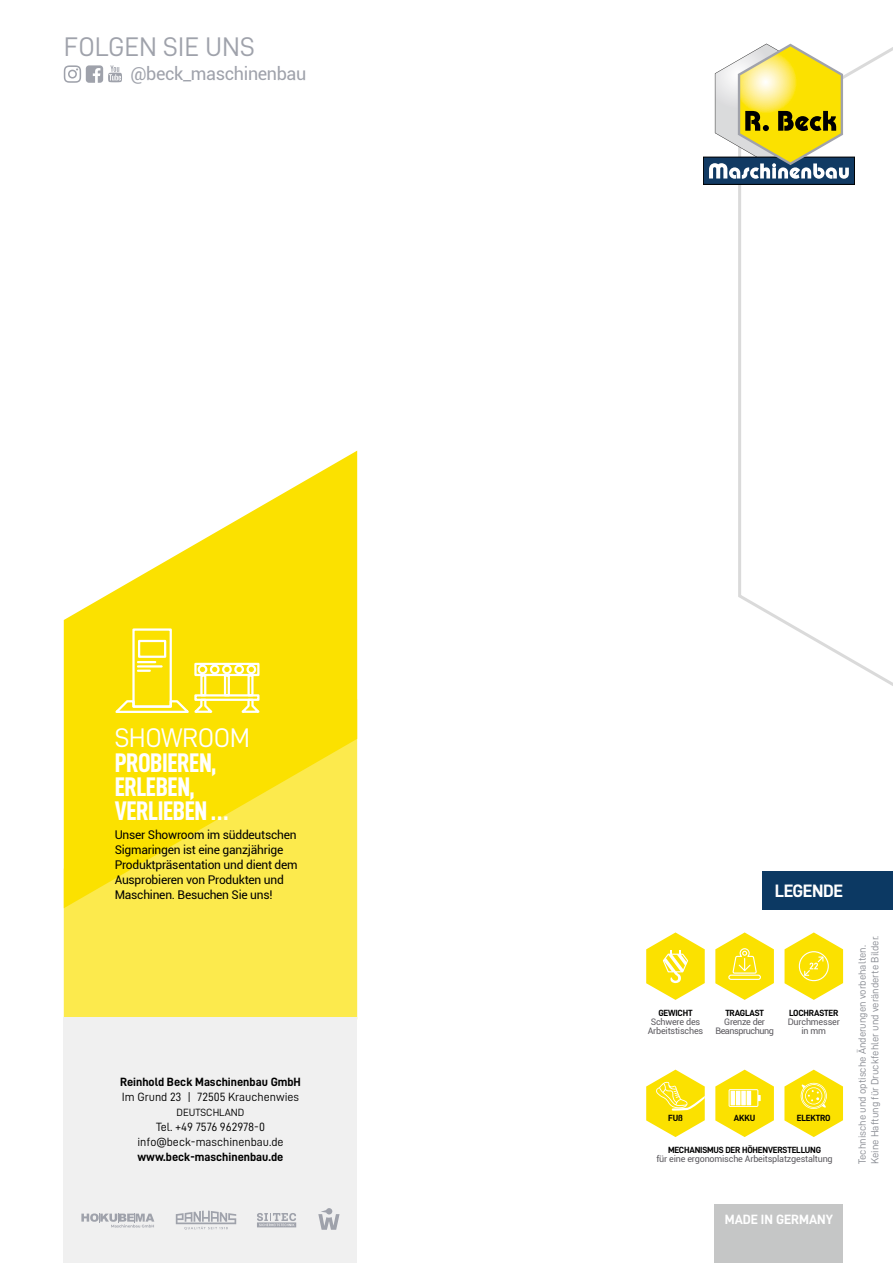
<style>
.page{position:relative;width:893px;height:1263px;background:#fff}
.page>*{position:absolute;margin:0;border:0;box-sizing:border-box;transform-origin:0 0}
.t1{font:27px/24px "D DIN Condensed Bold";letter-spacing:-.015em;color:#fff}
.t2{font:27px "D DIN";color:#9fa2ab}
.t3{font:27px "D DIN";letter-spacing:-.02em;color:#fff}
.t4{font:18px "Roboto";letter-spacing:-.02em;color:#9fa2ab}
.t5{font:18px "D DIN Bold";letter-spacing:-.025em;color:#fff}
.t6{font:13.5px "D DIN Bold";color:#fff}
.t7{font:12px/15px "Roboto";letter-spacing:-.02em;color:#000}
.t8{font:12px/15px "D DIN";color:#000;text-align:center}
.t9{font:12px "D DIN Bold";color:#000}
.t10{font:10.5px/12.6px "D DIN";color:#888b92}
.t11{font:10.5px "D DIN";color:#000}
.t12{font:9px/9px "Roboto";letter-spacing:-.02em;color:#5d5b60;text-align:center}
.t13{font:9px "D DIN Bold";letter-spacing:-.02em;color:#000}
.t14{font:9px/9px "Roboto";letter-spacing:-.05em;color:#5d5b60;text-align:center}
</style>
<div class="page">
<svg style="left:737px;top:43px;width:156px;height:643px"></svg>
<div style="left:64px;top:908px;width:293px;height:110px;background:#fcea4d"></div>
<svg style="left:64px;top:451px;width:293px;height:457px;fill:#fbe100"></svg>
<div style="left:64px;top:1018px;width:293px;height:245px;background:#f0f0f0"></div>
<div style="left:715px;top:1204px;width:128px;height:59px;background:#c5c6c6"></div>
<svg style="left:64px;top:65px;width:58px;height:18px"></svg>
<svg style="left:81px;top:1213px;width:73px;height:14px"></svg>
<svg style="left:257px;top:1213px;width:39px;height:14px"></svg>
<svg style="left:176px;top:1210px;width:60px;height:20px"></svg>
<svg style="left:318px;top:1208px;width:22px;height:22px"></svg>
<div style="left:132px;top:628px;width:40px;height:80px;border:2px solid #fff"></div>
<div style="left:138px;top:640px;width:28px;height:18px;border:2px solid #fff"></div>
<svg style="left:138px;top:661px;width:17px;height:2px"></svg>
<hr style="left:138px;top:665px;width:24px;height:2px;background:#fff">
<svg style="left:138px;top:670px;width:12px;height:2px"></svg>
<div style="left:703px;top:157px;width:151px;height:27px;background:#113a63"></div>
<svg style="left:709px;top:44px;width:140px;height:135px"></svg>
<div style="left:194px;top:663px;width:65px;height:13px;border:2px solid #fff"></div>
<div style="left:194px;top:694px;width:65px;height:7px;border:2px solid #fff"></div>
<div style="left:198px;top:664px;width:9px;height:10px;border:2px solid #fff;border-radius:50%"></div>
<div style="left:210px;top:664px;width:10px;height:10px;border:2px solid #fff;border-radius:50%"></div>
<div style="left:222px;top:664px;width:10px;height:10px;border:2px solid #fff;border-radius:50%"></div>
<div style="left:234px;top:664px;width:10px;height:10px;border:2px solid #fff;border-radius:50%"></div>
<div style="left:246px;top:664px;width:10px;height:10px;border:2px solid #fff;border-radius:50%"></div>
<svg style="left:237px;top:698px;width:27px;height:16px"></svg>
<svg style="left:111px;top:698px;width:106px;height:17px"></svg>
<div style="left:247px;top:674px;width:7px;height:22px;border:2px solid #fff"></div>
<div style="left:200px;top:674px;width:6px;height:22px;border:2px solid #fff"></div>
<div style="left:224px;top:674px;width:6px;height:22px;border:2px solid #fff"></div>
<svg style="left:784px;top:1070px;width:59px;height:67px"></svg>
<svg style="left:646px;top:1070px;width:59px;height:67px"></svg>
<svg style="left:784px;top:932px;width:59px;height:68px"></svg>
<svg style="left:715px;top:1070px;width:59px;height:67px"></svg>
<hr style="left:731px;top:1091px;width:4px;height:14px;background:#fff">
<hr style="left:736px;top:1091px;width:4px;height:14px;background:#fff">
<div style="left:741px;top:1091px;width:5px;height:14px;background:#fff"></div>
<hr style="left:747px;top:1091px;width:4px;height:14px;background:#fff">
<svg style="left:715px;top:932px;width:59px;height:68px"></svg>
<div style="left:728px;top:974px;width:33px;height:6px;border:1px solid #fff;border-radius:2px"></div>
<svg style="left:646px;top:932px;width:59px;height:68px"></svg>
<div style="left:762px;top:871px;width:131px;height:39px;background:#0c3963"></div>
<h1 class="t2" style="left:64px;top:32px;width:193px">FOLGEN SIE UNS</h1>
<h2 class="t4" style="left:130px;top:61px;width:177px">@beck_maschinenbau</h2>
<h1 class="t3" style="left:115px;top:723px;width:137px">SHOWROOM</h1>
<h1 class="t1" style="left:115px;top:750px;width:115px">PROBIEREN,<br>ERLEBEN,<br>VERLIEBEN …</h1>
<p class="t7" style="left:115px;top:826px;width:184px">Unser Showroom im süddeutschen<br>Sigmaringen ist eine ganzjährige<br>Produktpräsentation und dient dem<br>Ausprobieren von Produkten und<br>Maschinen. Besuchen Sie uns!</p>
<p class="t9" style="left:120px;top:1075px;width:182px">Reinhold Beck Maschinenbau GmbH</p>
<p class="t8" style="left:122px;top:1089px;width:179px">Im Grund 23 | 72505 Krauchenwies</p>
<p class="t11" style="left:177px;top:1106px;width:69px">DEUTSCHLAND</p>
<p class="t8" style="left:137px;top:1119px;width:148px">Tel. +49 7576 962978-0 info@beck-maschinenbau.de</p>
<p class="t9" style="left:137px;top:1150px;width:148px">www.beck-maschinenbau.de</p>
<h2 class="t5" style="left:775px;top:881px;width:70px">LEGENDE</h2>
<p class="t13" style="left:658px;top:1008px;width:36px">GEWICHT</p>
<p class="t12" style="left:648px;top:1017px;width:57px">Schwere des<br>Arbeitstisches</p>
<p class="t13" style="left:725px;top:1008px;width:40px">TRAGLAST</p>
<p class="t14" style="left:715px;top:1017px;width:60px">Grenze der<br>Beanspruchung</p>
<p class="t13" style="left:789px;top:1008px;width:51px">LOCHRASTER</p>
<p class="t12" style="left:788px;top:1017px;width:54px">Durchmesser in mm</p>
<p class="t13" style="left:668px;top:1113px;width:16px">FUß</p>
<p class="t13" style="left:734px;top:1113px;width:23px">AKKU</p>
<p class="t13" style="left:797px;top:1113px;width:35px">ELEKTRO</p>
<p class="t13" style="left:668px;top:1145px;width:154px">MECHANISMUS DER HÖHENVERSTELLUNG</p>
<p class="t12" style="left:656px;top:1154px;width:178px">für eine ergonomische Arbeitsplatzgestaltung</p>
<p class="t10" style="left:856px;top:1164px;width:230px;rotate:-90deg">Technische und optische Änderungen vorbehalten.<br>Keine Haftung für Druckfehler und veränderte Bilder.</p>
<p class="t6" style="left:725px;top:1212px;width:110px">MADE IN GERMANY</p>
</div>
